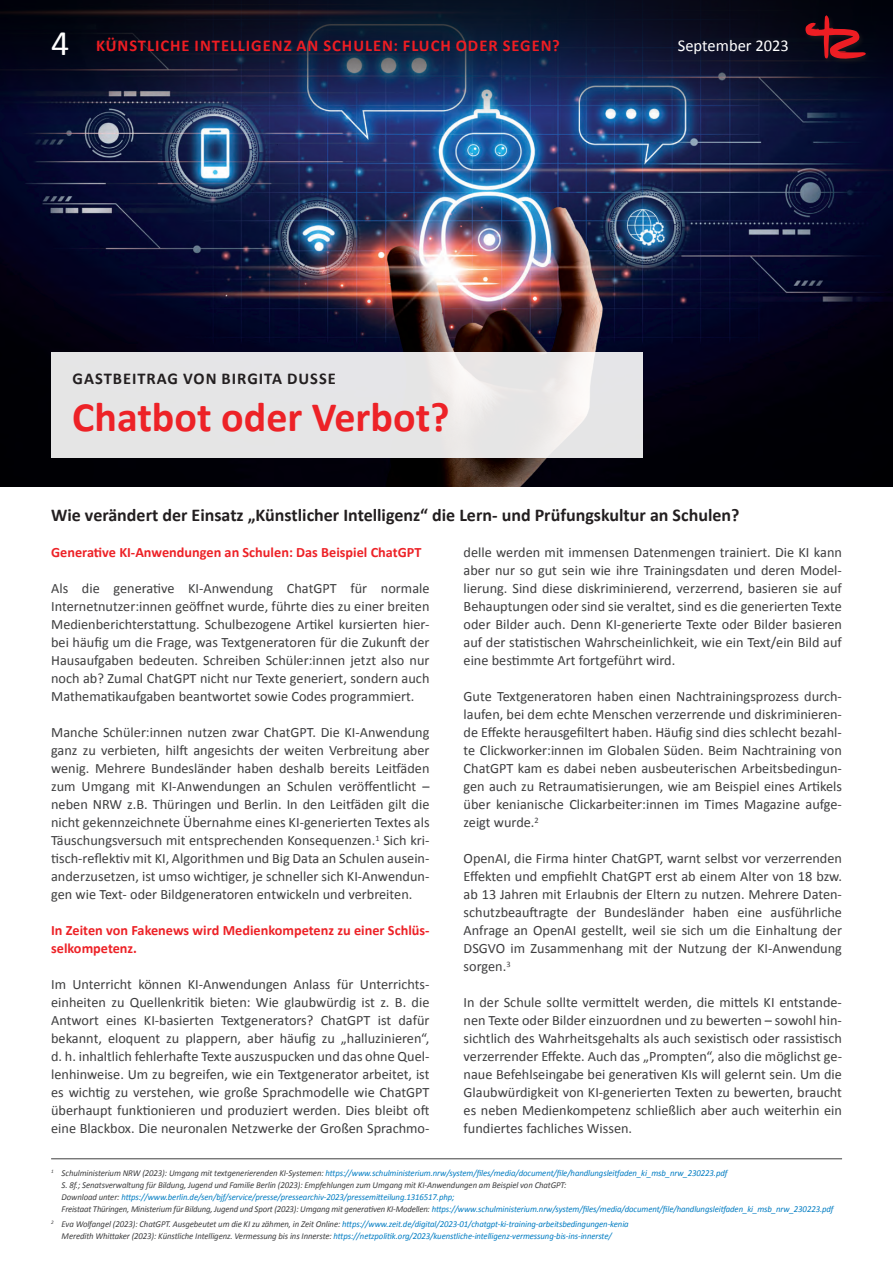
<style>
.page{position:relative;width:893px;height:1263px;background:#fff}
.page>*{position:absolute;margin:0;border:0;box-sizing:border-box;transform-origin:0 0}
.t1{font:700 42px "Calibri";color:#ed2227}
.t2{font:36px "Calibri";color:#fff}
.t3{font:700 18px "Calibri";color:#231f20}
.t4{font:700 16.5px "Calibri";letter-spacing:.06em;color:#ee1d23}
.t5{font:700 16.5px "Calibri";letter-spacing:.06em;color:#231f20}
.t6{font:16.5px "Calibri";color:#fff}
.t7{font:14.25px/18px "Calibri";color:#3e3e3f;text-align:justify}
.t8{font:700 14.25px/18px "Calibri";color:#ed2227}
.t9{font:italic 9px/12px "Calibri";letter-spacing:-.01em;color:#007cc2}
.s1{color:#3e3e3f}
</style>
<div class="page">
<img style="left:0;top:113px;width:893px;height:373px">
<svg style="left:0;top:0;width:893px;height:113px;background:#101b38"></svg>
<div style="left:803px;top:1px;width:69px;height:64px;background:#231f20;opacity:.69"></div>
<svg style="left:805px;top:15px;width:61px;height:44px;background:#530f18"></svg>
<svg style="left:51px;top:352px;width:591px;height:106px;background:#e6e6e6"></svg>
<hr style="left:51px;top:1158px;width:791px;height:1px;background:#3e3e3f">
<h2 class="t2" style="left:51px;top:18px;width:20px">4</h2>
<p class="t6" style="left:678px;top:34px;width:112px">September 2023</p>
<p class="t4" style="left:96px;top:34px;width:465px">KÜNSTLICHE INTELLIGENZ AN SCHULEN: FLUCH ODER SEGEN?</p>
<p class="t5" style="left:73px;top:367px;width:265px">GASTBEITRAG VON BIRGITA DUSSE</p>
<h1 class="t1" style="left:72px;top:388px;width:379px">Chatbot oder Verbot?</h1>
<p class="t3" style="left:51px;top:503px;width:690px">Wie verändert der Einsatz „Künstlicher Intelligenz“ die Lern- und Prüfungskultur an Schulen?</p>
<p class="t8" style="left:51px;top:543px;width:372px">Generative KI-Anwendungen an Schulen: Das Beispiel ChatGPT</p>
<p class="t7" style="left:51px;top:579px;width:380px">Als die generative KI-Anwendung ChatGPT für normale Internetnutzer:innen geöffnet wurde, führte dies zu einer breiten Medienberichterstattung. Schulbezogene Artikel kursierten hier&shy;bei häufig um die Frage, was Textgeneratoren für die Zukunft der Hausaufgaben bedeuten. Schreiben Schüler:innen jetzt also nur noch ab? Zumal ChatGPT nicht nur Texte generiert, sondern auch Mathematikaufgaben beantwortet sowie Codes programmiert.</p>
<p class="t7" style="left:51px;top:723px;width:380px">Manche Schüler:innen nutzen zwar ChatGPT. Die KI-Anwendung ganz zu verbieten, hilft angesichts der weiten Verbreitung aber wenig. Mehrere Bundesländer haben deshalb bereits Leitfäden zum Umgang mit KI-Anwendungen an Schulen veröffentlicht – neben NRW z.B. Thüringen und Berlin. In den Leitfäden gilt die nicht gekennzeichnete Übernahme eines KI-generierten Textes als Täuschungsversuch mit entsprechenden Konsequenzen.<sup>1</sup> Sich kri&shy;tisch-reflektiv mit KI, Algorithmen und Big Data an Schulen ausein&shy;anderzusetzen, ist umso wichtiger, je schneller sich KI-Anwendun&shy;gen wie Text- oder Bildgeneratoren entwickeln und verbreiten.</p>
<p class="t8" style="left:51px;top:921px;width:380px">In Zeiten von Fakenews wird Medienkompetenz zu einer Schlüs&shy;selkompetenz.</p>
<p class="t7" style="left:51px;top:975px;width:380px">Im Unterricht können KI-Anwendungen Anlass für Unterrichts&shy;einheiten zu Quellenkritik bieten: Wie glaubwürdig ist z. B. die Antwort eines KI-basierten Textgenerators? ChatGPT ist dafür bekannt, eloquent zu plappern, aber häufig zu „halluzinieren“, d. h. inhaltlich fehlerhafte Texte auszuspucken und das ohne Quel&shy;lenhinweise. Um zu begreifen, wie ein Textgenerator arbeitet, ist es wichtig zu verstehen, wie große Sprachmodelle wie ChatGPT überhaupt funktionieren und produziert werden. Dies bleibt oft eine Blackbox. Die neuronalen Netzwerke der Großen Sprachmo-</p>
<p class="t7" style="left:464px;top:543px;width:380px">delle werden mit immensen Datenmengen trainiert. Die KI kann aber nur so gut sein wie ihre Trainingsdaten und deren Model&shy;lierung. Sind diese diskriminierend, verzerrend, basieren sie auf Behauptungen oder sind sie veraltet, sind es die generierten Texte oder Bilder auch. Denn KI-generierte Texte oder Bilder basieren auf der statistischen Wahrscheinlichkeit, wie ein Text/ein Bild auf eine bestimmte Art fortgeführt wird.</p>
<p class="t7" style="left:464px;top:687px;width:380px">Gute Textgeneratoren haben einen Nachtrainingsprozess durch&shy;laufen, bei dem echte Menschen verzerrende und diskriminieren&shy;de Effekte herausgefiltert haben. Häufig sind dies schlecht bezahl&shy;te Clickworker:innen im Globalen Süden. Beim Nachtraining von ChatGPT kam es dabei neben ausbeuterischen Arbeitsbedingun&shy;gen auch zu Retraumatisierungen, wie am Beispiel eines Artikels über kenianische Clickarbeiter:innen im Times Magazine aufge&shy;zeigt wurde.<sup>2</sup></p>
<p class="t7" style="left:464px;top:849px;width:380px">OpenAI, die Firma hinter ChatGPT, warnt selbst vor verzerrenden Effekten und empfiehlt ChatGPT erst ab einem Alter von 18 bzw. ab 13 Jahren mit Erlaubnis der Eltern zu nutzen. Mehrere Daten&shy;schutzbeauftragte der Bundesländer haben eine ausführliche Anfrage an OpenAI gestellt, weil sie sich um die Einhaltung der DSGVO im Zusammenhang mit der Nutzung der KI-Anwendung sorgen.<sup>3</sup></p>
<p class="t7" style="left:464px;top:993px;width:380px">In der Schule sollte vermittelt werden, die mittels KI entstande&shy;nen Texte oder Bilder einzuordnen und zu bewerten – sowohl hin&shy;sichtlich des Wahrheitsgehalts als auch sexistisch oder rassistisch verzerrender Effekte. Auch das „Prompten“, also die möglichst ge&shy;naue Befehlseingabe bei generativen KIs will gelernt sein. Um die Glaubwürdigkeit von KI-generierten Texten zu bewerten, braucht es neben Medienkompetenz schließlich aber auch weiterhin ein fundiertes fachliches Wissen.</p>
<p class="t9" style="left:62px;top:1167px;width:773px;text-indent:-11px"><sup>1</sup> <span class="s1">Schulministerium NRW (2023): Umgang mit textgenerierenden KI-Systemen:</span> https://www.schulministerium.nrw/system/files/media/document/file/handlungsleitfaden_ki_msb_nrw_230223.pdf<br><span class="s1">S. 8f.; Senatsverwaltung für Bildung, Jugend und Familie Berlin (2023): Empfehlungen zum Umgang mit KI-Anwendungen am Beispiel von ChatGPT:<br>Download unter:</span> https://www.berlin.de/sen/bjf/service/presse/pressearchiv-2023/pressemitteilung.1316517.php;<br><span class="s1">Freistaat Thüringen, Ministerium für Bildung, Jugend und Sport (2023): Umgang mit generativen KI-Modellen:</span> https://www.schulministerium.nrw/system/files/media/document/file/handlungsleitfaden_ki_msb_nrw_230223.pdf</p>
<p class="t9" style="left:62px;top:1218px;width:569px;text-indent:-11px"><sup>2</sup> <span class="s1">Eva Wolfangel (2023): ChatGPT. Ausgebeutet um die KI zu zähmen, in Zeit Online:</span> https://www.zeit.de/digital/2023-01/chatgpt-ki-training-arbeitsbedingungen-kenia<br><span class="s1">Meredith Whittaker (2023): Künstliche Intelligenz. Vermessung bis ins Innerste:</span> https://netzpolitik.org/2023/kuenstliche-intelligenz-vermessung-bis-ins-innerste/</p>
</div>
